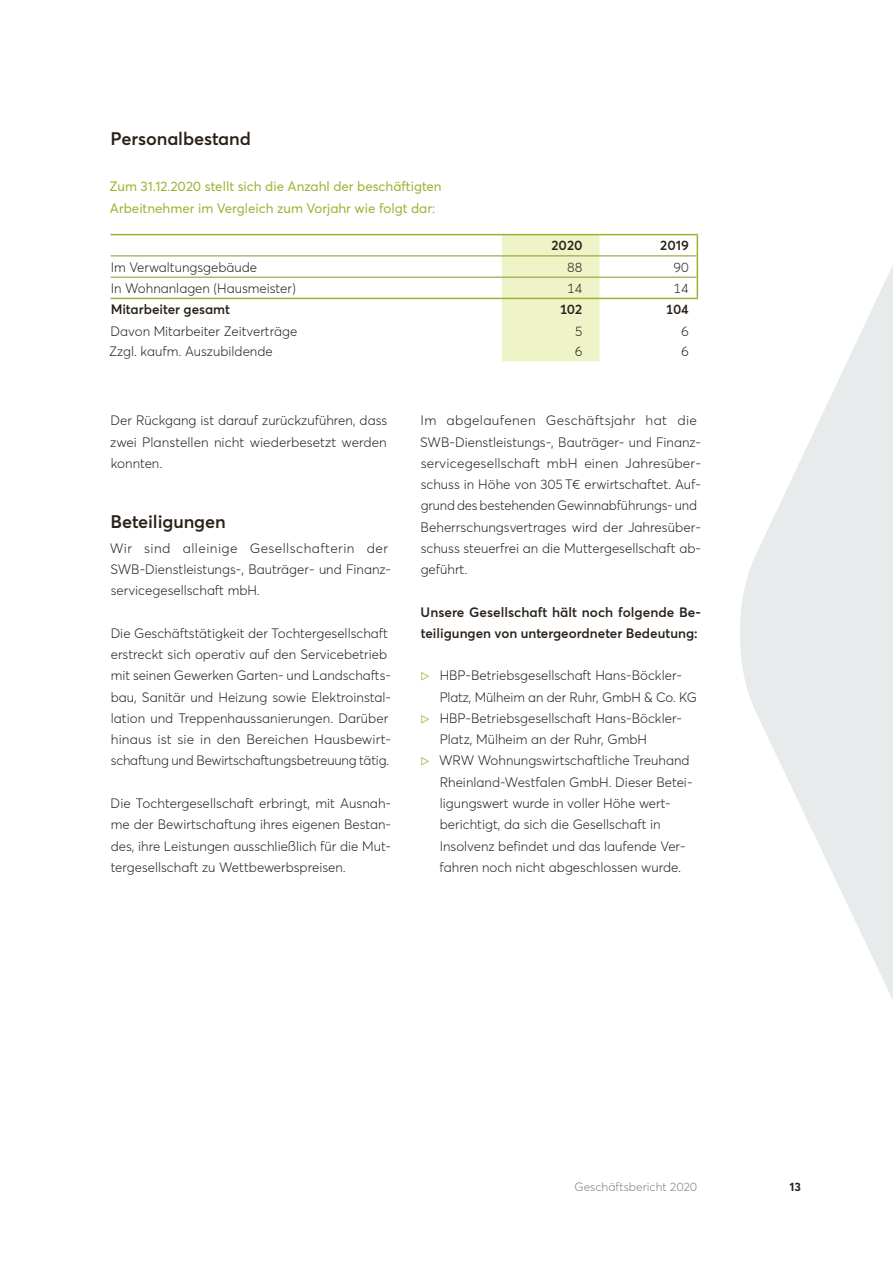
<style>
.page{position:relative;width:893px;height:1263px;background:#fff}
.page>*{position:absolute;margin:0;border:0;box-sizing:border-box;transform-origin:0 0}
.t1{font:600 18px "Averta";letter-spacing:-.005em;color:#29211a}
.t2{font:300 13.5px/21.3px "Averta";color:#29211a}
.t3{font:600 13.5px/21.3px "Averta";color:#29211a}
.t4{font:13.5px/21.3px "Averta";color:#9cb12f}
.t5{font:300 12px "Averta";color:#7b8284}
.t6{font:700 12px "Averta";color:#29211a}
.s1{color:#9cb12f}
</style>
<div class="page">
<svg style="left:740px;top:265px;width:153px;height:735px;fill:#e8ebec"></svg>
<div style="left:502px;top:235px;width:98px;height:126px;background:#eef3c8"></div>
<hr style="left:111px;top:234px;width:391px;height:1px;background:#9cb12f">
<hr style="left:502px;top:234px;width:98px;height:1px;background:#9cb12f">
<hr style="left:600px;top:234px;width:98px;height:1px;background:#9cb12f">
<svg style="left:697px;top:235px;width:1px;height:63px"></svg>
<hr style="left:111px;top:298px;width:391px;height:1px;background:#9cb12f">
<hr style="left:502px;top:298px;width:98px;height:1px;background:#9cb12f">
<hr style="left:600px;top:298px;width:98px;height:1px;background:#9cb12f">
<hr style="left:111px;top:256px;width:391px;height:1px;background:#85972c">
<hr style="left:502px;top:256px;width:98px;height:1px;background:#85972c">
<hr style="left:600px;top:256px;width:97px;height:1px;background:#85972c">
<hr style="left:111px;top:277px;width:391px;height:1px;background:#85972c">
<hr style="left:502px;top:277px;width:98px;height:1px;background:#85972c">
<hr style="left:600px;top:277px;width:97px;height:1px;background:#85972c">
<h1 class="t1" style="left:110px;top:127px;width:142px">Personalbestand</h1>
<p class="t4" style="left:109px;top:176px;width:334px">Zum 31.12.2020 stellt sich die Anzahl der beschäftigten<br>Arbeitnehmer im Vergleich zum Vorjahr wie folgt dar:</p>
<p class="t3" style="left:551px;top:235px;width:33px">2020</p>
<p class="t3" style="left:660px;top:235px;width:30px">2019</p>
<p class="t2" style="left:111px;top:256px;width:148px">Im Verwaltungsgebäude</p>
<p class="t2" style="left:567px;top:256px;width:17px">88</p>
<p class="t2" style="left:674px;top:256px;width:17px">90</p>
<p class="t2" style="left:111px;top:277px;width:187px">In Wohnanlagen (Hausmeister)</p>
<p class="t2" style="left:567px;top:277px;width:17px">14</p>
<p class="t2" style="left:674px;top:277px;width:17px">14</p>
<p class="t3" style="left:111px;top:299px;width:121px">Mitarbeiter gesamt</p>
<p class="t3" style="left:560px;top:299px;width:24px">102</p>
<p class="t3" style="left:666px;top:299px;width:24px">104</p>
<p class="t2" style="left:111px;top:320px;width:188px">Davon Mitarbeiter Zeitverträge</p>
<p class="t2" style="left:575px;top:320px;width:9px">5</p>
<p class="t2" style="left:681px;top:320px;width:9px">6</p>
<p class="t2" style="left:109px;top:341px;width:165px">Zzgl. kaufm. Auszubildende</p>
<p class="t2" style="left:575px;top:341px;width:9px">6</p>
<p class="t2" style="left:681px;top:341px;width:9px">6</p>
<p class="t2" style="left:110px;top:410px;width:279px;text-align:justify">Der Rückgang ist darauf zurückzuführen, dass zwei Planstellen nicht wiederbesetzt werden konnten.</p>
<h1 class="t1" style="left:110px;top:510px;width:117px">Beteiligungen</h1>
<p class="t2" style="left:110px;top:537px;width:283px">Wir sind alleinige Gesellschafterin der<br>SWB-Dienstleistungs-, Bauträger- und Finanz&shy;servicegesellschaft mbH.</p>
<p class="t2" style="left:111px;top:622px;width:282px">Die Geschäftstätigkeit der Tochtergesellschaft erstreckt sich operativ auf den Servicebetrieb mit seinen Gewerken Garten- und Landschafts&shy;bau, Sanitär und Heizung sowie Elektroinstal&shy;lation und Treppenhaussanierungen. Darüber hinaus ist sie in den Bereichen Hausbewirt&shy;schaftung und Bewirtschaftungsbetreuung tätig.</p>
<p class="t2" style="left:111px;top:792px;width:282px;text-align:justify">Die Tochtergesellschaft erbringt, mit Ausnah&shy;me der Bewirtschaftung ihres eigenen Bestan&shy;des, ihre Leistungen ausschließlich für die Mut&shy;tergesellschaft zu Wettbewerbspreisen.</p>
<p class="t2" style="left:420px;top:410px;width:282px">Im abgelaufenen Geschäftsjahr hat die SWB-Dienstleistungs-, Bauträger- und Finanz&shy;servicegesellschaft mbH einen Jahresüber&shy;schuss in Höhe von 305 T€ erwirtschaftet. Auf&shy;grund des bestehenden Gewinnabführungs- und Beherrschungsvertrages wird der Jahresüber&shy;schuss steuerfrei an die Muttergesellschaft ab&shy;geführt.</p>
<p class="t3" style="left:421px;top:601px;width:282px">Unsere Gesellschaft hält noch folgende Be&shy;teiligungen von untergeordneter Bedeutung:</p>
<p class="t2" style="left:421px;top:665px;width:263px"><span class="s1">▷</span> HBP-Betriebsgesellschaft Hans-Böckler-</p>
<p class="t2" style="left:440px;top:686px;width:259px">Platz, Mülheim an der Ruhr, GmbH &amp; Co. KG</p>
<p class="t2" style="left:421px;top:707px;width:263px"><span class="s1">▷</span> HBP-Betriebsgesellschaft Hans-Böckler-</p>
<p class="t2" style="left:440px;top:729px;width:209px">Platz, Mülheim an der Ruhr, GmbH</p>
<p class="t2" style="left:421px;top:750px;width:270px"><span class="s1">▷</span> WRW Wohnungswirtschaftliche Treuhand</p>
<p class="t2" style="left:440px;top:771px;width:254px">Rheinland-Westfalen GmbH. Dieser Betei-</p>
<p class="t2" style="left:440px;top:792px;width:231px">ligungswert wurde in voller Höhe wert-</p>
<p class="t2" style="left:440px;top:814px;width:222px">berichtigt, da sich die Gesellschaft in</p>
<p class="t2" style="left:440px;top:835px;width:248px">Insolvenz befindet und das laufende Ver-</p>
<p class="t2" style="left:440px;top:856px;width:243px">fahren noch nicht abgeschlossen wurde.</p>
<p class="t5" style="left:574px;top:1179px;width:124px">Geschäftsbericht 2020</p>
<p class="t6" style="left:789px;top:1179px;width:13px">13</p>
</div>
